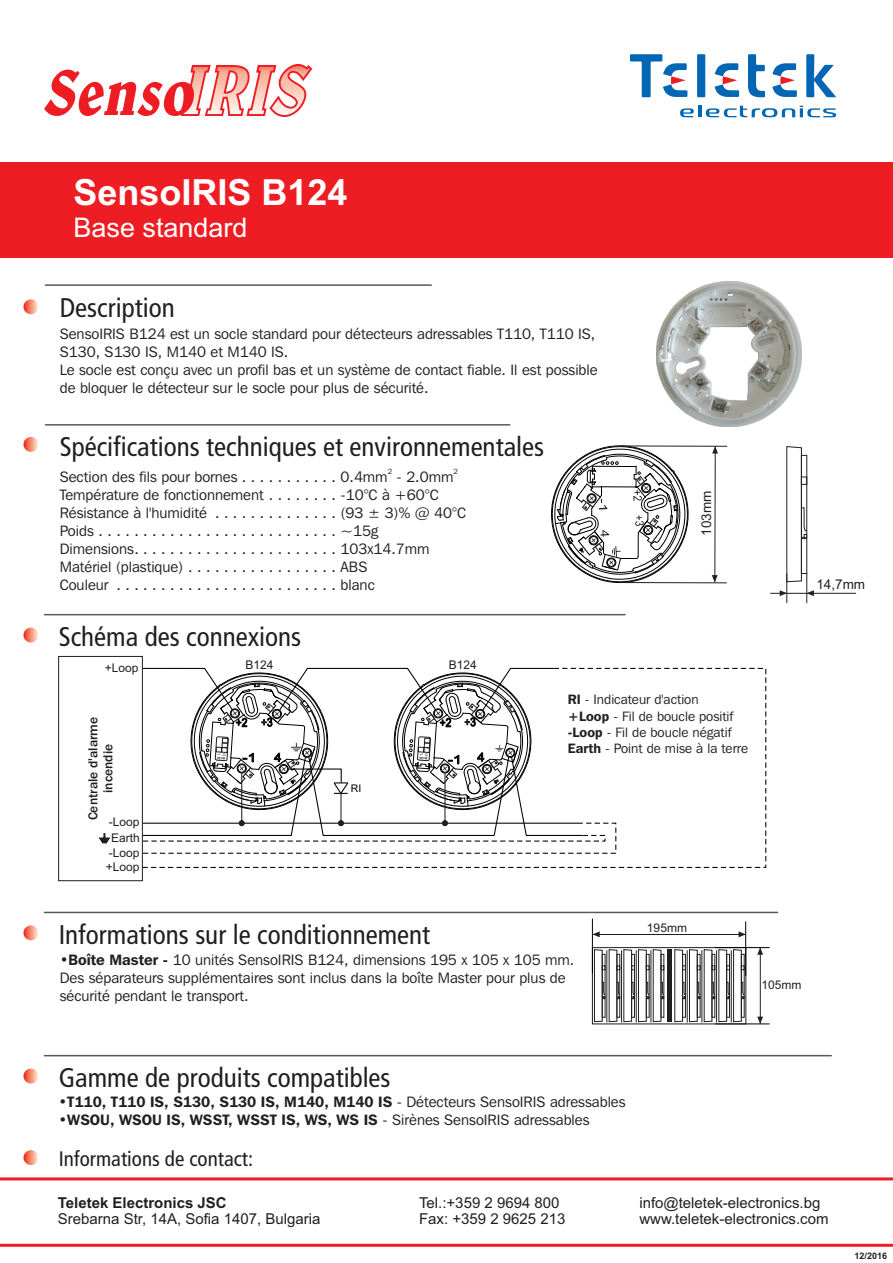
<style>
.page{position:relative;width:893px;height:1263px;background:#fff}
.page>*{position:absolute;margin:0;border:0;box-sizing:border-box;transform-origin:0 0}
.t1{font:700 36px "Arial";color:#fff}
.t2{font:condensed 27px "Frutiger LT Std";color:#231f20}
.t3{font:27px "Arial";color:#fff}
.t4{font:condensed 21px "Frutiger LT Std";color:#231f20}
.t5{font:15px/18px "Franklin Gothic IT Cby BT";color:#231f20}
.t6{font:600 15px "Franklin Gothic IT Cby BT";color:#231f20}
.t7{font:15px/16.8px "Arial";color:#231f20}
.t8{font:700 15px "Arial";color:#231f20}
.t9{font:13.5px/16.4px "Franklin Gothic IT Cby BT";color:#231f20}
.t10{font:500 13.5px/15.3px "Franklin Gothic";color:#231f20;text-align:center}
.t11{font:13.5px "Arial";color:#231f20}
.t12{font:12px/14px "Arial";color:#231f20}
.t13{font:10.5px "Arial";color:#000002}
.t14{font:700 9px "Arial";color:#231f20}
.t15{font:7.5px "Franklin Gothic IT Cby BT";color:#231f20}
.t16{font:700 3.3px "Arial";color:#231f20}
.s1{font-weight:600}
.s2{font-weight:400}
</style>
<div class="page">
<svg style="left:680px;top:106px;width:156px;height:11px"></svg>
<div style="left:697px;top:54px;width:8px;height:43px;background:#0166b3"></div>
<svg style="left:748px;top:54px;width:17px;height:44px"></svg>
<svg style="left:806px;top:54px;width:30px;height:43px"></svg>
<svg style="left:630px;top:54px;width:57px;height:43px"></svg>
<svg style="left:715px;top:63px;width:24px;height:34px"></svg>
<svg style="left:772px;top:63px;width:25px;height:34px"></svg>
<div style="left:0;top:163px;width:893px;height:95px;background:#ee1d23"></div>
<svg style="left:24px;top:1150px;width:14px;height:15px"></svg>
<hr style="left:0;top:1177px;width:893px;height:3px;background:#ee1d23">
<hr style="left:0;top:1244px;width:893px;height:3px;background:#ee1d23">
<svg style="left:44px;top:64px;width:269px;height:53px"></svg>
<hr style="left:45px;top:284px;width:386px;height:2px;background:#57585a">
<svg style="left:24px;top:299px;width:14px;height:15px"></svg>
<img style="left:656px;top:281px;width:146px;height:145px">
<hr style="left:45px;top:424px;width:465px;height:2px;background:#57585a">
<svg style="left:24px;top:437px;width:14px;height:15px"></svg>
<hr style="left:44px;top:1055px;width:787px;height:1px;background:#57585a">
<svg style="left:24px;top:1068px;width:14px;height:15px"></svg>
<hr style="left:715px;top:1024px;width:55px;height:1px;background:#000002">
<hr style="left:44px;top:912px;width:733px;height:1px;background:#57585a">
<svg style="left:24px;top:925px;width:14px;height:15px"></svg>
<svg style="left:594px;top:949px;width:71px;height:73px"></svg>
<svg style="left:674px;top:949px;width:70px;height:73px"></svg>
<hr style="left:606px;top:950px;width:1px;height:72px;background:#231f20">
<hr style="left:687px;top:950px;width:1px;height:72px;background:#231f20">
<hr style="left:621px;top:950px;width:1px;height:72px;background:#231f20">
<hr style="left:701px;top:950px;width:1px;height:72px;background:#231f20">
<hr style="left:636px;top:950px;width:1px;height:72px;background:#231f20">
<hr style="left:716px;top:950px;width:1px;height:72px;background:#231f20">
<hr style="left:650px;top:950px;width:1px;height:72px;background:#231f20">
<hr style="left:731px;top:950px;width:1px;height:72px;background:#231f20">
<div style="left:592px;top:947px;width:154px;height:77px;border:1px solid #231f20"></div>
<hr style="left:592px;top:919px;width:1px;height:54px;background:#000002">
<hr style="left:745px;top:921px;width:1px;height:55px;background:#000002">
<hr style="left:715px;top:947px;width:55px;height:1px;background:#000002">
<hr style="left:593px;top:934px;width:153px;height:1px;background:#231f20">
<svg style="left:592px;top:931px;width:8px;height:6px"></svg>
<svg style="left:739px;top:931px;width:7px;height:6px"></svg>
<hr style="left:667px;top:949px;width:4px;height:73px;background:#231f20">
<hr style="left:760px;top:947px;width:1px;height:77px;background:#231f20">
<svg style="left:757px;top:1016px;width:6px;height:8px"></svg>
<svg style="left:757px;top:947px;width:6px;height:8px"></svg>
<hr style="left:44px;top:614px;width:581px;height:1px;background:#57585a">
<svg style="left:24px;top:628px;width:14px;height:14px"></svg>
<div style="left:58px;top:656px;width:85px;height:225px;border:1px solid #231f20"></div>
<svg style="left:99px;top:833px;width:11px;height:10px"></svg>
<svg style="left:141px;top:667px;width:626px;height:201px"></svg>
<svg style="left:551px;top:445px;width:145px;height:139px"></svg>
<div style="left:589px;top:536px;width:9px;height:8px;border:1px solid #000002;border-radius:50%"></div>
<svg style="left:786px;top:446px;width:21px;height:136px"></svg>
<hr style="left:620px;top:582px;width:107px;height:1px;background:#231f20">
<hr style="left:620px;top:446px;width:107px;height:1px;background:#231f20">
<hr style="left:786px;top:573px;width:1px;height:30px;background:#231f20">
<hr style="left:806px;top:573px;width:1px;height:30px;background:#231f20">
<hr style="left:715px;top:446px;width:1px;height:136px;background:#231f20">
<svg style="left:712px;top:575px;width:6px;height:7px"></svg>
<svg style="left:712px;top:446px;width:6px;height:7px"></svg>
<hr style="left:807px;top:593px;width:49px;height:1px;background:#231f20">
<svg style="left:770px;top:590px;width:44px;height:6px"></svg>
<svg style="left:141px;top:664px;width:476px;height:190px"></svg>
<h1 class="t1" style="left:74px;top:178px;width:276px">SensoIRIS B124</h1>
<h2 class="t3" style="left:74px;top:217px;width:176px">Base standard</h2>
<h2 class="t2" style="left:60px;top:296px;width:116px">Description</h2>
<p class="t5" style="left:60px;top:326px;width:539px">SensoIRIS B124 est un socle standard pour détecteurs adressables T110, T110 IS, S130, S130 IS, M140 et M140 IS.<br>Le socle est conçu avec un profil bas et un système de contact fiable. Il est possible de bloquer le détecteur sur le socle pour plus de sécurité.</p>
<h2 class="t2" style="left:60px;top:436px;width:486px">Spécifications techniques et environnementales</h2>
<p class="t15" style="left:388px;top:468px;width:6px">2</p>
<p class="t15" style="left:453px;top:468px;width:6px">2</p>
<p class="t5" style="left:60px;top:469px;width:408px">Section des fils pour bornes . . . . . . . . . . . 0.4mm - 2.0mm Température de fonctionnement . . . . . . . . -10°C à +60°C Résistance à l'humidité . . . . . . . . . . . . . . (93 ± 3)% @ 40°C Poids...........................~15g Dimensions.......................103x14.7mm Matériel (plastique) . . . . . . . . . . . . . . . . . ABS<br>Couleur .........................blanc</p>
<h2 class="t2" style="left:59px;top:626px;width:244px">Schéma des connexions</h2>
<p class="t12" style="left:105px;top:662px;width:35px">+Loop</p>
<p class="t10" style="left:86px;top:820px;width:105px;rotate:-90deg">Centrale d'alarme incendie</p>
<p class="t12" style="left:111px;top:832px;width:30px">Earth</p>
<p class="t12" style="left:109px;top:816px;width:32px">-Loop</p>
<p class="t12" style="left:106px;top:847px;width:35px">-Loop +Loop</p>
<p class="t12" style="left:246px;top:659px;width:30px">B124</p>
<p class="t12" style="left:449px;top:659px;width:30px">B124</p>
<p class="t16" style="left:225px;top:759px;width:9px;rotate:-176deg">B124</p>
<p class="t16" style="left:427px;top:759px;width:9px;rotate:-176deg">B124</p>
<p class="t13" style="left:351px;top:784px;width:12px">RI</p>
<p class="t11" style="left:701px;top:536px;width:47px;rotate:-90deg">103mm</p>
<p class="t9" style="left:568px;top:692px;width:182px"><span class="s1">RI</span> - Indicateur d'action<br><span class="s1">+Loop</span> - Fil de boucle positif <span class="s1">-Loop</span> - Fil de boucle négatif<br><span class="s1">Earth</span> - Point de mise à la terre</p>
<p class="t11" style="left:816px;top:580px;width:50px">14,7mm</p>
<h2 class="t2" style="left:59px;top:924px;width:373px">Informations sur le conditionnement</h2>
<p class="t5" style="left:60px;top:952px;width:516px">•<span class="s1">Boîte Master -</span> 10 unités SensoIRIS B124, dimensions 195 x 105 x 105 mm.<br>Des séparateurs supplémentaires sont inclus dans la boîte Master pour plus de sécurité pendant le transport.</p>
<p class="t12" style="left:647px;top:922px;width:42px">195mm</p>
<p class="t12" style="left:761px;top:979px;width:42px">105mm</p>
<h2 class="t2" style="left:59px;top:1067px;width:333px">Gamme de produits compatibles</h2>
<p class="t6" style="left:58px;top:1095px;width:569px"><span class="s2">•</span>T110, T110 IS, S130, S130 IS, M140, M140 IS <span class="s2">- Détecteurs SensoIRIS adressables</span></p>
<p class="t6" style="left:58px;top:1114px;width:533px"><span class="s2">•</span>WSOU, WSOU IS, WSST, WSST IS, WS, WS IS <span class="s2">- Sirènes SensoIRIS adressables</span></p>
<h3 class="t4" style="left:59px;top:1150px;width:196px">Informations de contact:</h3>
<p class="t8" style="left:58px;top:1197px;width:170px">Teletek Electronics JSC</p>
<p class="t7" style="left:58px;top:1212px;width:264px">Srebarna Str, 14А, Sofia 1407, Bulgaria</p>
<p class="t7" style="left:419px;top:1195px;width:148px">Tel.:+359 2 9694 800<br>Fax: +359 2 9625 213</p>
<p class="t7" style="left:639px;top:1195px;width:191px">info@teletek-electronics.bg www.teletek-electronics.com</p>
<p class="t14" style="left:854px;top:1252px;width:34px">12/2016</p>
</div>
